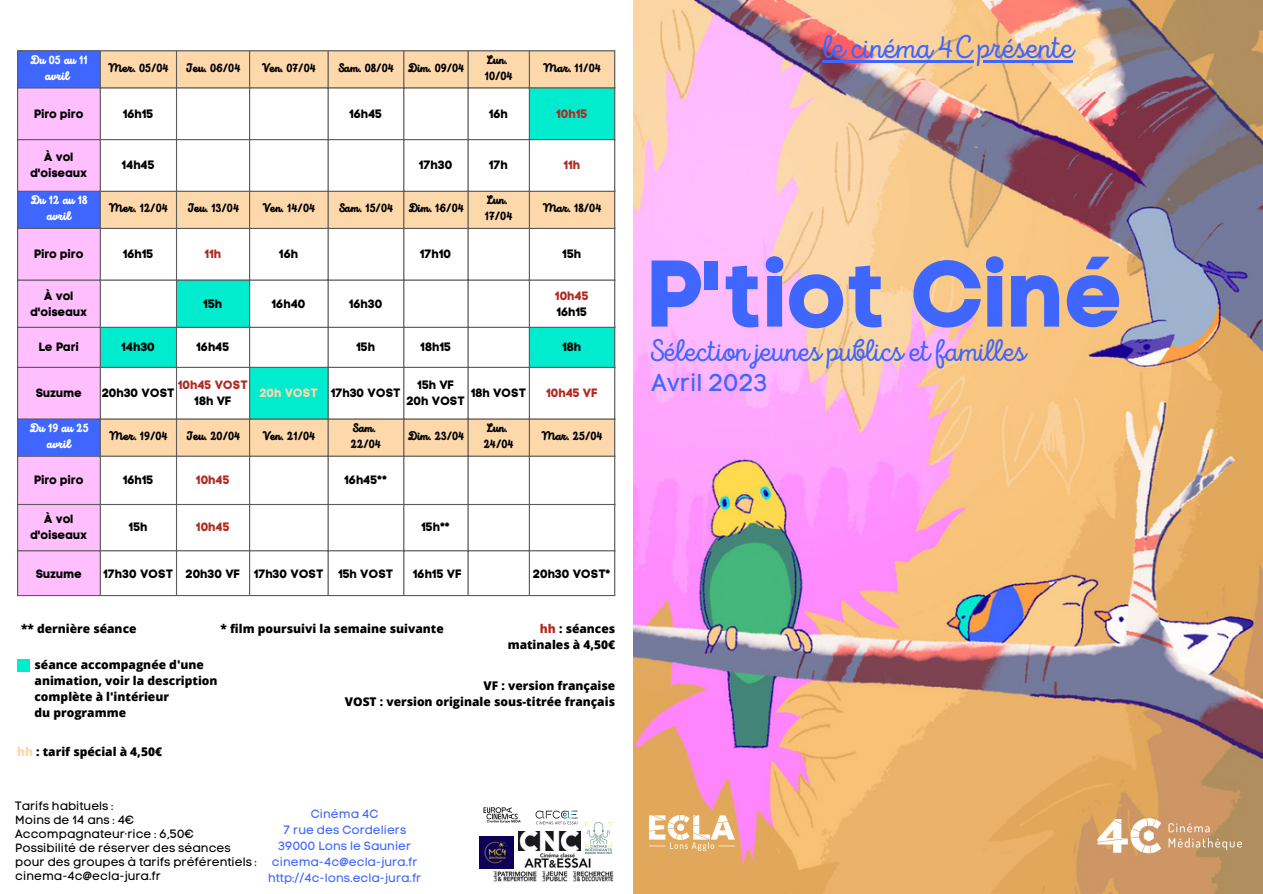
<style>
.page{position:relative;width:1263px;height:894px;background:#fff}
.page>*{position:absolute;margin:0;border:0;box-sizing:border-box;transform-origin:0 0}
.t1{font:93.45px "Code Pro Bold LC";color:#3f66ff}
.t2{font:32.7px "Intro Script";color:#3f66ff}
.t3{font:31.2px "Intro Script";color:#3f66ff}
.t4{font:24.15px "Code Pro Normal LC";color:#3f66ff}
.t5{font:12px/16px "Code Pro Bold LC";color:#000;text-align:center}
.t6{font:800 12px/16px "Open Sans";color:#000;text-align:right}
.t7{font:900 12px/16px "Intro Script";color:#000}
.t8{font:12px/14px "Code Pro Normal LC";color:#000}
.t9{font:12px/16px "Code Pro Normal LC";color:#3f66ff;text-align:center}
.t10{font:12px "Code Pro Bold LC";color:#b12a21}
.t11{font:900 12px/16px "Intro Script";color:#fff;text-align:center}
.s1{color:#fcd8a8}
.s2{color:#b12a21}
</style>
<div class="page">
<img style="left:633px;top:0;width:629px;height:893px">
<img style="left:1098px;top:817px;width:144px;height:35px">
<img style="left:649px;top:815px;width:86px;height:34px">
<hr style="left:823px;top:60px;width:250px;height:3px;background:#3f66ff">
<img style="left:535px;top:810px;width:43px;height:15px">
<img style="left:493px;top:852px;width:121px;height:29px">
<img style="left:585px;top:822px;width:26px;height:31px">
<img style="left:480px;top:836px;width:34px;height:31px">
<img style="left:518px;top:831px;width:62px;height:19px">
<img style="left:483px;top:807px;width:38px;height:16px">
<div style="left:101px;top:51px;width:513px;height:404px;background:#fdd8aa"></div>
<svg style="left:18px;top:51px;width:82px;height:543px;background:#d6abfc"></svg>
<svg style="left:101px;top:88px;width:513px;height:330px"></svg>
<hr style="left:17px;top:51px;width:1px;height:543px;background:#5d5c5c">
<hr style="left:100px;top:51px;width:1px;height:543px;background:#5d5c5c">
<hr style="left:176px;top:51px;width:1px;height:543px;background:#5d5c5c">
<hr style="left:249px;top:51px;width:1px;height:543px;background:#5d5c5c">
<hr style="left:327px;top:51px;width:2px;height:543px;background:#5d5c5c">
<hr style="left:403px;top:51px;width:1px;height:543px;background:#5d5c5c">
<hr style="left:467px;top:51px;width:2px;height:543px;background:#5d5c5c">
<hr style="left:529px;top:51px;width:1px;height:543px;background:#5d5c5c">
<hr style="left:614px;top:51px;width:1px;height:543px;background:#5d5c5c">
<hr style="left:17px;top:50px;width:598px;height:1px;background:#5d5c5c">
<hr style="left:17px;top:87px;width:598px;height:1px;background:#5d5c5c">
<hr style="left:17px;top:139px;width:598px;height:1px;background:#5d5c5c">
<hr style="left:17px;top:191px;width:598px;height:1px;background:#5d5c5c">
<hr style="left:17px;top:228px;width:598px;height:1px;background:#5d5c5c">
<hr style="left:17px;top:279px;width:598px;height:1px;background:#5d5c5c">
<hr style="left:17px;top:327px;width:598px;height:1px;background:#5d5c5c">
<hr style="left:17px;top:367px;width:598px;height:1px;background:#5d5c5c">
<hr style="left:17px;top:418px;width:598px;height:1px;background:#5d5c5c">
<hr style="left:17px;top:455px;width:598px;height:1px;background:#5d5c5c">
<hr style="left:17px;top:504px;width:598px;height:1px;background:#5d5c5c">
<hr style="left:17px;top:550px;width:598px;height:1px;background:#5d5c5c">
<hr style="left:17px;top:594px;width:598px;height:2px;background:#5d5c5c">
<div style="left:17px;top:659px;width:13px;height:12px;background:#00ecce"></div>
<p class="t11" style="left:30px;top:53px;width:59px">Du 05 au 11 avril</p>
<p class="t7" style="left:108px;top:61px;width:62px">Mer. 05/04</p>
<p class="t7" style="left:186px;top:61px;width:56px">Jeu. 06/04</p>
<p class="t7" style="left:262px;top:61px;width:56px">Ven. 07/04</p>
<p class="t7" style="left:338px;top:61px;width:128px">Sam. 08/04 Dim. 09/04</p>
<p class="t7" style="left:485px;top:53px;width:29px">Lun.<br>10/04</p>
<p class="t7" style="left:543px;top:61px;width:59px">Mar. 11/04</p>
<p class="t5" style="left:34px;top:105px;width:51px">Piro piro</p>
<p class="t5" style="left:123px;top:105px;width:32px">16h15</p>
<p class="t5" style="left:349px;top:105px;width:34px">16h45</p>
<p class="t5" style="left:489px;top:105px;width:21px">16h</p>
<p class="t10" style="left:556px;top:106px;width:33px">10h15</p>
<p class="t5" style="left:31px;top:149px;width:58px">À vol d'oiseaux</p>
<p class="t5" style="left:122px;top:157px;width:34px">14h45</p>
<p class="t5" style="left:419px;top:157px;width:35px">17h30</p>
<p class="t5" style="left:489px;top:157px;width:20px">17h</p>
<p class="t10" style="left:564px;top:158px;width:18px">11h</p>
<p class="t11" style="left:30px;top:193px;width:59px">Du 12 au 18 avril</p>
<p class="t7" style="left:109px;top:201px;width:60px">Mer. 12/04</p>
<p class="t7" style="left:187px;top:201px;width:54px">Jeu. 13/04</p>
<p class="t7" style="left:262px;top:201px;width:54px">Ven. 14/04</p>
<p class="t7" style="left:339px;top:201px;width:127px">Sam. 15/04 Dim. 16/04</p>
<p class="t7" style="left:485px;top:193px;width:29px">Lun.<br>17/04</p>
<p class="t7" style="left:543px;top:201px;width:60px">Mar. 18/04</p>
<p class="t5" style="left:34px;top:246px;width:51px">Piro piro</p>
<p class="t5" style="left:123px;top:246px;width:32px">16h15</p>
<p class="t10" style="left:205px;top:247px;width:18px">11h</p>
<p class="t5" style="left:279px;top:246px;width:21px">16h</p>
<p class="t5" style="left:420px;top:246px;width:33px">17h10</p>
<p class="t5" style="left:563px;top:246px;width:20px">15h</p>
<p class="t5" style="left:31px;top:287px;width:58px">À vol d'oiseaux</p>
<p class="t5" style="left:204px;top:295px;width:20px">15h</p>
<p class="t5" style="left:272px;top:295px;width:35px">16h40</p>
<p class="t5" style="left:349px;top:295px;width:35px">16h30</p>
<p class="t10" style="left:555px;top:288px;width:35px">10h45</p>
<p class="t5" style="left:557px;top:303px;width:32px">16h15</p>
<p class="t5" style="left:39px;top:339px;width:42px">Le Pari</p>
<p class="t5" style="left:122px;top:339px;width:35px">14h30</p>
<p class="t5" style="left:197px;top:339px;width:34px">16h45</p>
<p class="t5" style="left:357px;top:339px;width:20px">15h</p>
<p class="t5" style="left:421px;top:339px;width:32px">18h15</p>
<p class="t5" style="left:562px;top:339px;width:21px">18h</p>
<p class="t5" style="left:36px;top:385px;width:48px">Suzume</p>
<p class="t5" style="left:102px;top:385px;width:74px">20h30 VOST</p>
<p class="t10" style="left:178px;top:377px;width:71px">10h45 VOST</p>
<p class="t5" style="left:195px;top:393px;width:38px">18h VF</p>
<p class="t5" style="left:260px;top:385px;width:143px"><span class="s1">20h VOST</span> 17h30 VOST</p>
<p class="t5" style="left:407px;top:377px;width:60px">15h VF<br>20h VOST</p>
<p class="t5" style="left:471px;top:385px;width:57px">18h VOST</p>
<p class="t10" style="left:546px;top:385px;width:53px">10h45 VF</p>
<p class="t11" style="left:29px;top:420px;width:61px">Du 19 au 25 avril</p>
<p class="t7" style="left:109px;top:428px;width:60px">Mer. 19/04</p>
<p class="t7" style="left:186px;top:428px;width:56px">Jeu. 20/04</p>
<p class="t7" style="left:262px;top:428px;width:54px">Ven. 21/04</p>
<p class="t7" style="left:351px;top:420px;width:31px">Sam.<br>22/04</p>
<p class="t7" style="left:408px;top:428px;width:58px">Dim. 23/04</p>
<p class="t7" style="left:484px;top:420px;width:31px">Lun.<br>24/04</p>
<p class="t7" style="left:542px;top:428px;width:62px">Mar. 25/04</p>
<p class="t5" style="left:34px;top:471px;width:51px">Piro piro</p>
<p class="t5" style="left:123px;top:471px;width:32px">16h15</p>
<p class="t10" style="left:196px;top:472px;width:35px">10h45</p>
<p class="t5" style="left:345px;top:471px;width:44px">16h45**</p>
<p class="t5" style="left:31px;top:511px;width:58px">À vol d'oiseaux</p>
<p class="t5" style="left:129px;top:519px;width:20px">15h</p>
<p class="t10" style="left:196px;top:519px;width:35px">10h45</p>
<p class="t5" style="left:422px;top:519px;width:30px">15h**</p>
<p class="t5" style="left:36px;top:565px;width:48px">Suzume</p>
<p class="t5" style="left:104px;top:565px;width:291px">17h30 VOST 20h30 VF 17h30 VOST 15h VOST</p>
<p class="t5" style="left:413px;top:565px;width:50px">16h15 VF</p>
<p class="t5" style="left:533px;top:565px;width:79px">20h30 VOST*</p>
<p class="t6" style="left:21px;top:620px;width:117px">** dernière séance</p>
<p class="t6" style="left:508px;top:620px;width:109px"><span class="s2">hh</span> : séances matinales à 4,50€</p>
<p class="t6" style="left:35px;top:655px;width:185px;text-align:left">séance accompagnée d'une animation, voir la description complète à l'intérieur<br>du programme</p>
<p class="t6" style="left:220px;top:620px;width:225px">* film poursuivi la semaine suivante</p>
<p class="t6" style="left:345px;top:677px;width:272px">VF : version française<br>VOST : version originale sous-titrée français</p>
<p class="t6" style="left:17px;top:743px;width:147px"><span class="s1">hh</span> : tarif spécial à 4,50€</p>
<p class="t8" style="left:15px;top:798px;width:180px">Tarifs habituels :<br>Moins de 14 ans : 4€<br>Accompagnateur·rice : 6,50€</p>
<p class="t9" style="left:268px;top:805px;width:155px">Cinéma 4C<br>7 rue des Cordeliers<br>39000 Lons le Saunier cinema-4c@ecla-jura.fr http://4c-lons.ecla-jura.fr</p>
<p class="t8" style="left:15px;top:840px;width:243px">Possibilité de réserver des séances pour des groupes à tarifs préférentiels : cinema-4c@ecla-jura.fr</p>
<h2 class="t2" style="left:823px;top:34px;width:252px">le cinéma 4C présente</h2>
<h1 class="t1" style="left:647px;top:238px;width:480px">P'tiot Ciné</h1>
<h3 class="t3" style="left:649px;top:338px;width:378px">Sélection jeunes publics et familles</h3>
<h3 class="t4" style="left:651px;top:367px;width:118px">Avril 2023</h3>
</div>
